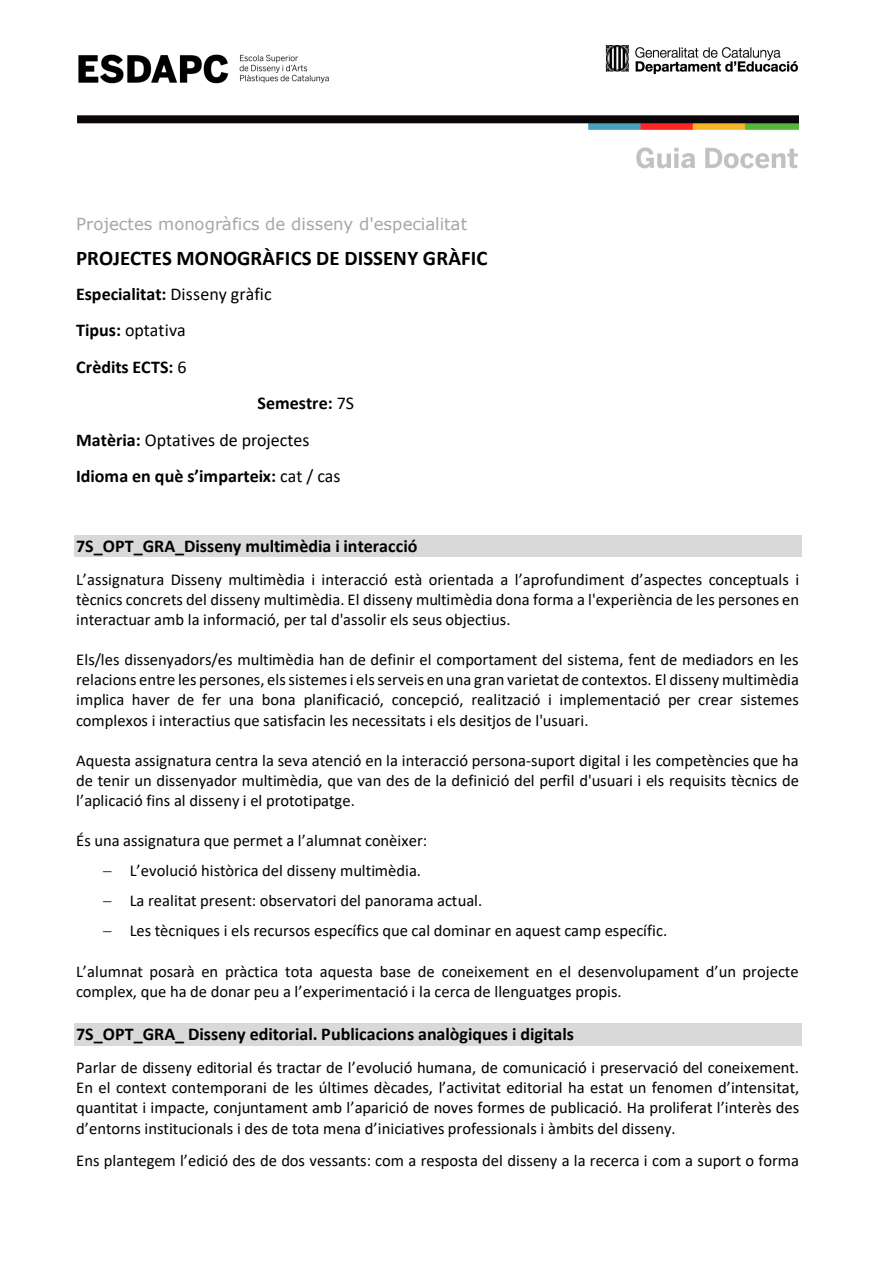
<style>
.page{position:relative;width:893px;height:1263px;background:#fff}
.page>*{position:absolute;margin:0;border:0;box-sizing:border-box;transform-origin:0 0}
.t1{font:700 20.85px "Calibri";letter-spacing:.005em;color:#000}
.t2{font:700 18px "Calibri";color:#000}
.t3{font:18px "Calibri";color:#000}
.t4{font:16.5px/20.1px "Calibri";color:#000;text-align:justify}
.t5{font:16.5px "Verdana";color:#a6a6a6}
.s1{font-weight:400}
.s2{font-weight:700}
</style>
<div class="page">
<img style="left:77px;top:46px;width:721px;height:123px">
<div style="left:74px;top:535px;width:727px;height:22px;background:#d9d9d9"></div>
<div style="left:74px;top:1023px;width:727px;height:22px;background:#d9d9d9"></div>
<div style="left:17px;top:14px;width:394px;height:93px;background:#fff"></div>
<img style="left:78px;top:54px;width:251px;height:30px">
<p class="t5" style="left:76px;top:212px;width:393px">Projectes monogràfics de disseny d'especialitat</p>
<p class="t1" style="left:76px;top:243px;width:413px">PROJECTES MONOGRÀFICS DE DISSENY GRÀFIC</p>
<p class="t2" style="left:76px;top:281px;width:197px">Especialitat: <span class="s1">Disseny gràfic</span></p>
<p class="t3" style="left:76px;top:318px;width:111px"><span class="s2">Tipus:</span> optativa</p>
<p class="t2" style="left:76px;top:354px;width:112px">Crèdits ECTS: <span class="s1">6</span></p>
<p class="t2" style="left:258px;top:390px;width:98px">Semestre: <span class="s1">7S</span></p>
<p class="t3" style="left:76px;top:427px;width:235px"><span class="s2">Matèria:</span> Optatives de projectes</p>
<p class="t2" style="left:76px;top:463px;width:266px">Idioma en què s’imparteix: <span class="s1">cat / cas</span></p>
<p class="t2" style="left:76px;top:533px;width:343px">7S_OPT_GRA_Disseny multimèdia i interacció</p>
<p class="t4" style="left:76px;top:569px;width:725px">L’assignatura Disseny multimèdia i interacció està orientada a l’aprofundiment d’aspectes conceptuals i tècnics concrets del disseny multimèdia. El disseny multimèdia dona forma a l'experiència de les persones en interactuar amb la informació, per tal d'assolir els seus objectius.</p>
<p class="t4" style="left:76px;top:649px;width:724px">Els/les dissenyadors/es multimèdia han de definir el comportament del sistema, fent de mediadors en les relacions entre les persones, els sistemes i els serveis en una gran varietat de contextos. El disseny multimèdia implica haver de fer una bona planificació, concepció, realització i implementació per crear sistemes complexos i interactius que satisfacin les necessitats i els desitjos de l'usuari.</p>
<p class="t4" style="left:76px;top:750px;width:724px">Aquesta assignatura centra la seva atenció en la interacció persona-suport digital i les competències que ha de tenir un dissenyador multimèdia, que van des de la definició del perfil d'usuari i els requisits tècnics de l’aplicació fins al disseny i el prototipatge.</p>
<p class="t4" style="left:130px;top:825px;width:539px;line-height:30px;text-align:left;text-indent:-54px">És una assignatura que permet a l’alumnat conèixer:<br>L’evolució històrica del disseny multimèdia.<br>La realitat present: observatori del panorama actual.<br>Les tècniques i els recursos específics que cal dominar en aquest camp específic.</p>
<p class="t4" style="left:76px;top:961px;width:724px">L’alumnat posarà en pràctica tota aquesta base de coneixement en el desenvolupament d’un projecte complex, que ha de donar peu a l’experimentació i la cerca de llenguatges propis.</p>
<p class="t2" style="left:76px;top:1022px;width:499px">7S_OPT_GRA_ Disseny editorial. Publicacions analògiques i digitals</p>
<p class="t4" style="left:76px;top:1057px;width:725px">Parlar de disseny editorial és tractar de l’evolució humana, de comunicació i preservació del coneixement.<br>En el context contemporani de les últimes dècades, l’activitat editorial ha estat un fenomen d’intensitat, quantitat i impacte, conjuntament amb l’aparició de noves formes de publicació. Ha proliferat l’interès des d’entorns institucionals i des de tota mena d’iniciatives professionals i àmbits del disseny.</p>
<p class="t4" style="left:76px;top:1150px;width:724px">Ens plantegem l’edició des de dos vessants: com a resposta del disseny a la recerca i com a suport o forma</p>
</div>
